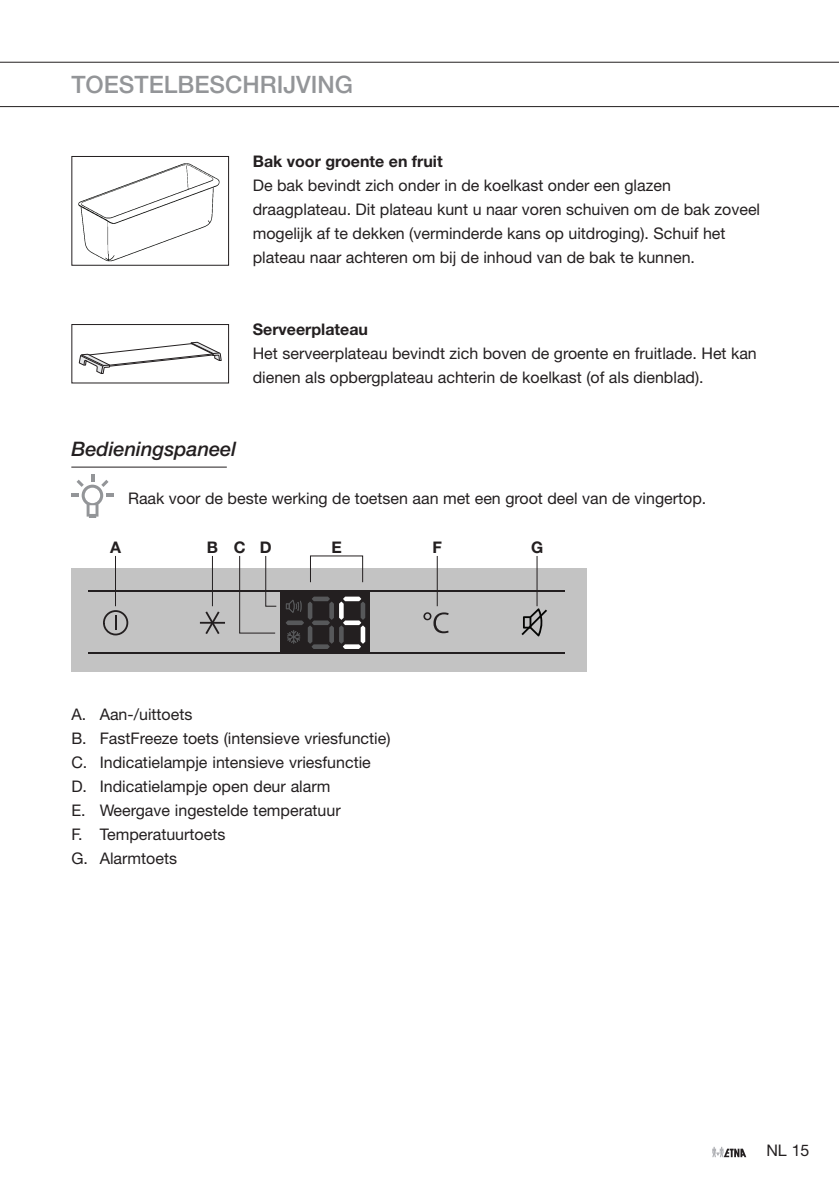
<style>
.page{position:relative;width:839px;height:1191px;background:#fff}
.page>*{position:absolute;margin:0;border:0;box-sizing:border-box;transform-origin:0 0}
.t1{font:500 24px "Helvetica Neue LT Std";color:#939598}
.t2{font:italic 500 20px "Helvetica Neue LT Std";color:#231f20}
.t3{font:16px/24px "Helvetica Neue LT Std";color:#231f20}
.t4{font:700 16px "Helvetica Neue LT Std";color:#231f20}
</style>
<div class="page">
<hr style="left:0;top:62px;width:839px;height:1px;background:#231f20">
<hr style="left:0;top:106px;width:839px;height:1px;background:#231f20">
<svg style="left:712px;top:1146px;width:34px;height:11px"></svg>
<hr style="left:71px;top:467px;width:156px;height:1px;background:#231f20">
<div style="left:71px;top:568px;width:515px;height:103px;background:#c3c3c3"></div>
<svg style="left:423px;top:612px;width:26px;height:21px"></svg>
<div style="left:280px;top:591px;width:90px;height:62px;background:#231f20"></div>
<svg style="left:521px;top:608px;width:26px;height:28px"></svg>
<svg style="left:200px;top:611px;width:25px;height:23px"></svg>
<hr style="left:88px;top:590px;width:477px;height:1px;background:#231f20">
<hr style="left:88px;top:652px;width:477px;height:2px;background:#231f20">
<svg style="left:103px;top:610px;width:25px;height:25px"></svg>
<svg style="left:286px;top:596px;width:79px;height:53px"></svg>
<hr style="left:115px;top:556px;width:1px;height:50px;background:#231f20">
<hr style="left:437px;top:556px;width:1px;height:50px;background:#231f20">
<hr style="left:537px;top:556px;width:1px;height:50px;background:#231f20">
<hr style="left:212px;top:556px;width:1px;height:50px;background:#231f20">
<svg style="left:239px;top:556px;width:38px;height:78px"></svg>
<div style="left:310px;top:555px;width:53px;height:27px;border:1px solid #231f20"></div>
<img style="left:78px;top:163px;width:116px;height:99px">
<div style="left:71px;top:156px;width:158px;height:110px;border:1px solid #231f20"></div>
<svg style="left:79px;top:342px;width:143px;height:32px"></svg>
<div style="left:71px;top:324px;width:158px;height:59px;border:1px solid #231f20"></div>
<svg style="left:71px;top:474px;width:43px;height:44px"></svg>
<h1 class="t1" style="left:71px;top:70px;width:283px">TOESTELBESCHRIJVING</h1>
<p class="t4" style="left:253px;top:152px;width:191px">Bak voor groente en fruit</p>
<p class="t3" style="left:253px;top:173px;width:509px">De bak bevindt zich onder in de koelkast onder een glazen draagplateau. Dit plateau kunt u naar voren schuiven om de bak zoveel mogelijk af te dekken (verminderde kans op uitdroging). Schuif het plateau naar achteren om bij de inhoud van de bak te kunnen.</p>
<p class="t4" style="left:253px;top:320px;width:117px">Serveerplateau</p>
<p class="t3" style="left:253px;top:341px;width:506px">Het serveerplateau bevindt zich boven de groente en fruitlade. Het kan dienen als opbergplateau achterin de koelkast (of als dienblad).</p>
<p class="t2" style="left:71px;top:436px;width:166px">Bedieningspaneel</p>
<p class="t3" style="left:128px;top:485px;width:580px">Raak voor de beste werking de toetsen aan met een groot deel van de vingertop.</p>
<p class="t4" style="left:110px;top:537px;width:12px">A</p>
<p class="t4" style="left:207px;top:537px;width:66px">BCD</p>
<p class="t4" style="left:331px;top:537px;width:12px">E</p>
<p class="t4" style="left:433px;top:537px;width:11px">F</p>
<p class="t4" style="left:531px;top:537px;width:14px">G</p>
<p class="t3" style="left:71px;top:701px;width:321px">A. Aan-/uittoets<br>B. FastFreeze toets (intensieve vriesfunctie)<br>C. Indicatielampje intensieve vriesfunctie<br>D. Indicatielampje open deur alarm<br>E. Weergave ingestelde temperatuur<br>F. Temperatuurtoets<br>G. Alarmtoets</p>
<p class="t3" style="left:766px;top:1138px;width:45px">NL 15</p>
</div>
